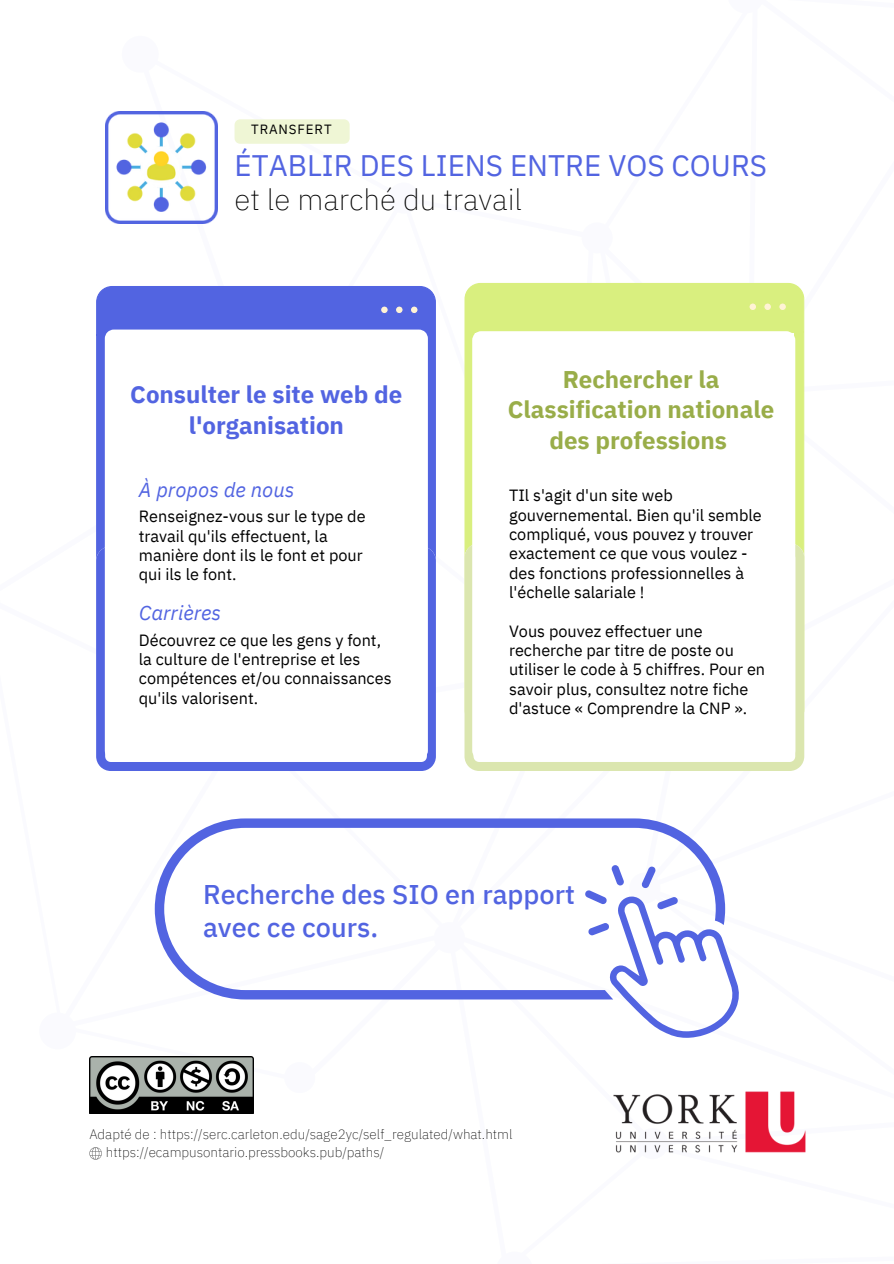
<style>
.page{position:relative;width:894px;height:1264px;background:#fff}
.page>*{position:absolute;margin:0;border:0;box-sizing:border-box;transform-origin:0 0}
.t1{font:29.55px "IBM Plex Sans";color:#5264e1}
.t2{font:200 29.55px "IBM Plex Sans";color:#000}
.t3{font:500 27px/33.8px "IBM Plex Sans";color:#5264e1}
.t4{font:700 24.15px/30.5px "IBM Plex Sans";color:#99ad49;text-align:center}
.t5{font:700 24.15px/30.3px "IBM Plex Sans";color:#5264e1;text-align:center}
.t6{font:italic 20.25px "IBM Plex Sans";color:#5264e1}
.t7{font:16.2px/19.4px "IBM Plex Sans";color:#000}
.t8{font:200 13.5px "IBM Plex Sans";color:#000}
.t9{font:13.35px "IBM Plex Sans";letter-spacing:.065em;color:#000}
</style>
<div class="page">
<img style="left:613px;top:1091px;width:193px;height:62px">
<svg style="left:89px;top:1147px;width:12px;height:12px"></svg>
<svg style="left:234px;top:119px;width:115px;height:25px;background:#eff6d6"></svg>
<img style="left:106px;top:112px;width:111px;height:111px">
<svg style="left:585px;top:904px;width:154px;height:133px"></svg>
<svg style="left:155px;top:818px;width:570px;height:181px"></svg>
<img style="left:89px;top:1056px;width:165px;height:57px">
<div style="left:96px;top:286px;width:340px;height:260px;background:#5264e1"></div>
<svg style="left:380px;top:305px;width:9px;height:9px"></svg>
<svg style="left:395px;top:305px;width:8px;height:9px"></svg>
<svg style="left:409px;top:305px;width:9px;height:9px"></svg>
<hr style="left:97px;top:335px;width:338px;height:1px;background:#5264e1">
<svg style="left:96px;top:546px;width:340px;height:225px;background:#6b7ae5"></svg>
<svg style="left:105px;top:329px;width:323px;height:430px"></svg>
<div style="left:464px;top:283px;width:340px;height:260px;background:#d9ef7f"></div>
<svg style="left:748px;top:302px;width:9px;height:9px"></svg>
<svg style="left:763px;top:302px;width:8px;height:9px"></svg>
<svg style="left:778px;top:302px;width:8px;height:9px"></svg>
<hr style="left:465px;top:332px;width:338px;height:1px;background:#d9ef7f">
<svg style="left:464px;top:543px;width:340px;height:227px;background:#e0eabb"></svg>
<svg style="left:472px;top:331px;width:323px;height:428px"></svg>
<p class="t9" style="left:251px;top:120px;width:82px">TRANSFERT</p>
<p class="t1" style="left:234px;top:146px;width:534px">ÉTABLIR DES LIENS ENTRE VOS COURS</p>
<h4 class="t2" style="left:234px;top:179px;width:289px">et le marché du travail</h4>
<h5 class="t5" style="left:130px;top:379px;width:273px">Consulter le site web de l'organisation</h5>
<h6 class="t6" style="left:139px;top:476px;width:157px">À propos de nous</h6>
<h5 class="t7" style="left:139px;top:506px;width:228px">Renseignez-vous sur le type de travail qu'ils effectuent, la manière dont ils le font et pour qui ils le font.</h5>
<h6 class="t6" style="left:139px;top:599px;width:83px">Carrières</h6>
<p class="t7" style="left:139px;top:630px;width:254px">Découvrez ce que les gens y font, la culture de l'entreprise et les compétences et/ou connaissances qu'ils valorisent.</p>
<h6 class="t4" style="left:507px;top:363px;width:268px">Rechercher la<br>Classification nationale des professions</h6>
<p class="t7" style="left:509px;top:485px;width:254px">TIl s'agit d'un site web gouvernemental. Bien qu'il semble compliqué, vous pouvez y trouver exactement ce que vous voulez - des fonctions professionnelles à l'échelle salariale !</p>
<h2 class="t7" style="left:509px;top:621px;width:257px">Vous pouvez effectuer une recherche par titre de poste ou utiliser le code à 5 chiffres. Pour en savoir plus, consultez notre fiche d'astuce « Comprendre la CNP ».</h2>
<h6 class="t3" style="left:203px;top:876px;width:373px">Recherche des SIO en rapport avec ce cours.</h6>
<h4 class="t8" style="left:89px;top:1124px;width:424px">Adapté de : https://serc.carleton.edu/sage2yc/self_regulated/what.html</h4>
<p class="t8" style="left:106px;top:1143px;width:280px">https://ecampusontario.pressbooks.pub/paths/</p>
</div>
